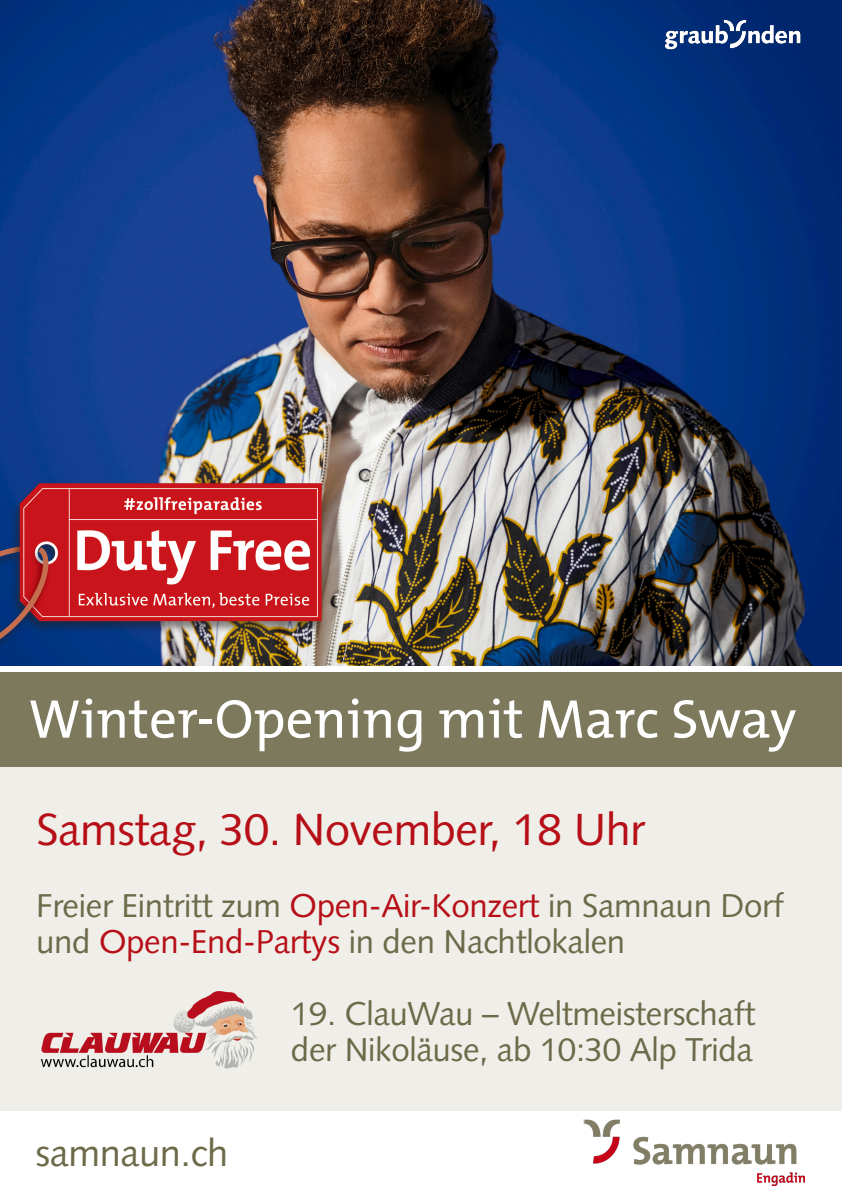
<style>
.page{position:relative;width:842px;height:1191px;background:#fff}
.page>*{position:absolute;margin:0;border:0;box-sizing:border-box;transform-origin:0 0}
.t1{font:55px "The Mix B W5 Plain";color:#fff}
.t2{font:45px "Syntax LT Std";letter-spacing:-.01em;color:#b70f17}
.t3{font:38px "Syntax LT Std";letter-spacing:-.01em;color:#6d6a4a}
.t4{font:33px/36px "Syntax LT Std";letter-spacing:-.01em;color:#6d6a4a}
.s1{color:#b70f17}
</style>
<div class="page">
<img style="left:0;top:0;width:842px;height:665px">
<div style="left:0;top:767px;width:842px;height:344px;background:#efeee9"></div>
<div style="left:0;top:673px;width:842px;height:94px;background:#7c795d"></div>
<img style="left:652px;top:15px;width:161px;height:35px">
<img style="left:36px;top:991px;width:221px;height:82px">
<img style="left:0;top:466px;width:332px;height:189px">
<svg style="left:583px;top:1119px;width:222px;height:67px"></svg>
<p class="t1" style="left:28px;top:683px;width:769px">Winter-Opening mit Marc Sway</p>
<p class="t2" style="left:36px;top:803px;width:611px">Samstag, 30. November, 18 Uhr</p>
<p class="t4" style="left:36px;top:888px;width:749px">Freier Eintritt zum <span class="s1">Open-Air-Konzert</span> in Samnaun Dorf und <span class="s1">Open-End-Partys</span> in den Nachtlokalen</p>
<p class="t4" style="left:291px;top:996px;width:466px">19. ClauWau – Weltmeisterschaft der Nikoläuse, ab 10:30 Alp Trida</p>
<p class="t3" style="left:35px;top:1130px;width:195px">samnaun.ch</p>
</div>
